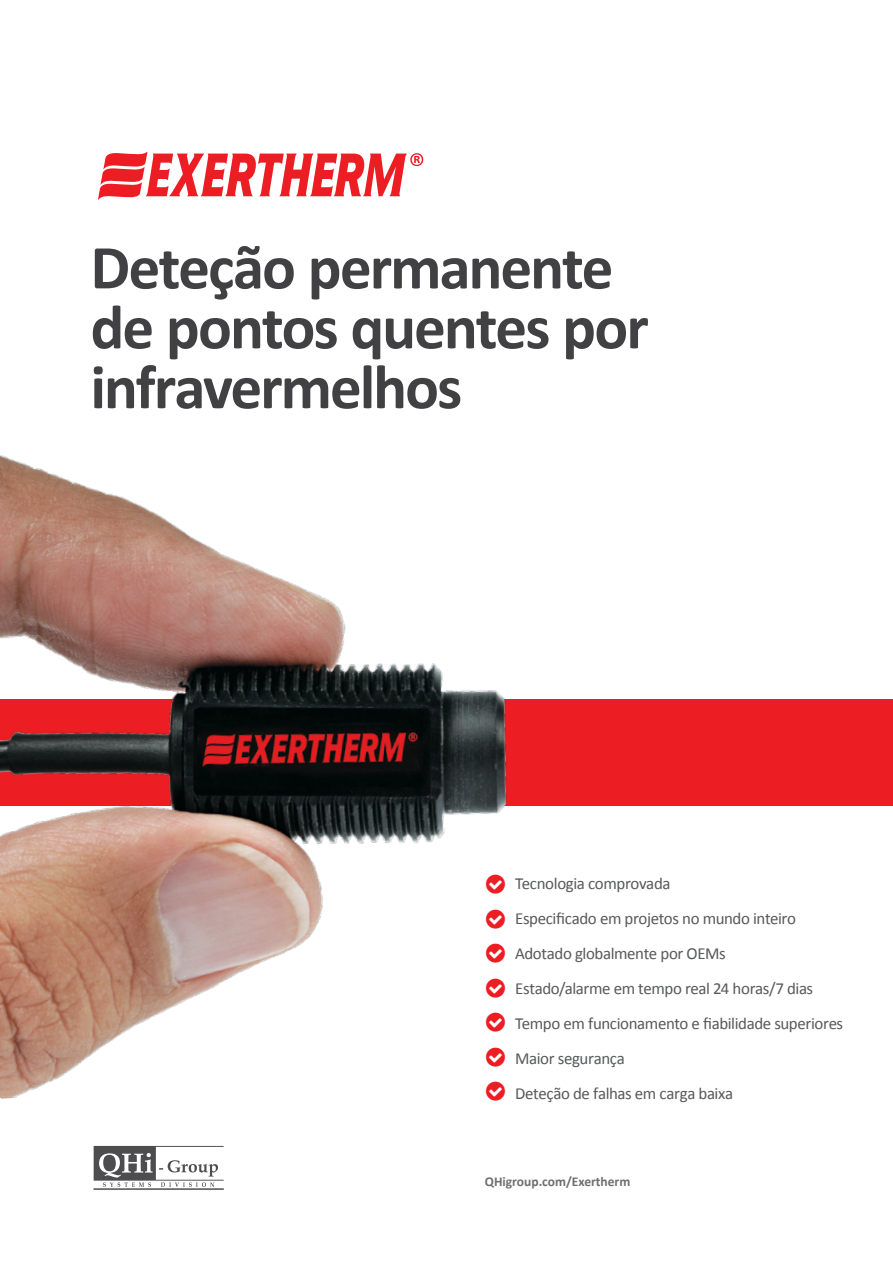
<style>
.page{position:relative;width:893px;height:1263px;background:#fff}
.page>*{position:absolute;margin:0;border:0;box-sizing:border-box;transform-origin:0 0}
.t1{font:700 63px/59.8px "Calibri";letter-spacing:-.03em;color:#414042}
.t2{font:16.8px/35px "Calibri";letter-spacing:-.025em;color:#58595b}
.t3{font:700 13.5px "Calibri";color:#6d6e71}
</style>
<div class="page">
<div style="left:0;top:699px;width:893px;height:107px;background:#ed1d24"></div>
<svg style="left:98px;top:151px;width:325px;height:49px"></svg>
<svg style="left:94px;top:1146px;width:130px;height:44px"></svg>
<img style="left:0;top:455px;width:507px;height:644px">
<img style="left:198px;top:721px;width:225px;height:66px">
<svg style="left:486px;top:874px;width:19px;height:19px"></svg>
<svg style="left:486px;top:909px;width:19px;height:19px"></svg>
<svg style="left:486px;top:943px;width:19px;height:20px"></svg>
<svg style="left:486px;top:978px;width:19px;height:19px"></svg>
<svg style="left:486px;top:1012px;width:19px;height:20px"></svg>
<svg style="left:486px;top:1047px;width:19px;height:19px"></svg>
<svg style="left:486px;top:1082px;width:19px;height:17px"></svg>
<h1 class="t1" style="left:90px;top:237px;width:560px">Deteção permanente de pontos quentes por infravermelhos</h1>
<p class="t2" style="left:515px;top:866px;width:330px">Tecnologia comprovada<br>Especificado em projetos no mundo inteiro Adotado globalmente por OEMs<br>Estado/alarme em tempo real 24 horas/7 dias Tempo em funcionamento e fiabilidade superiores Maior segurança<br>Deteção de falhas em carga baixa</p>
<p class="t3" style="left:485px;top:1173px;width:147px">QHigroup.com/Exertherm</p>
</div>
